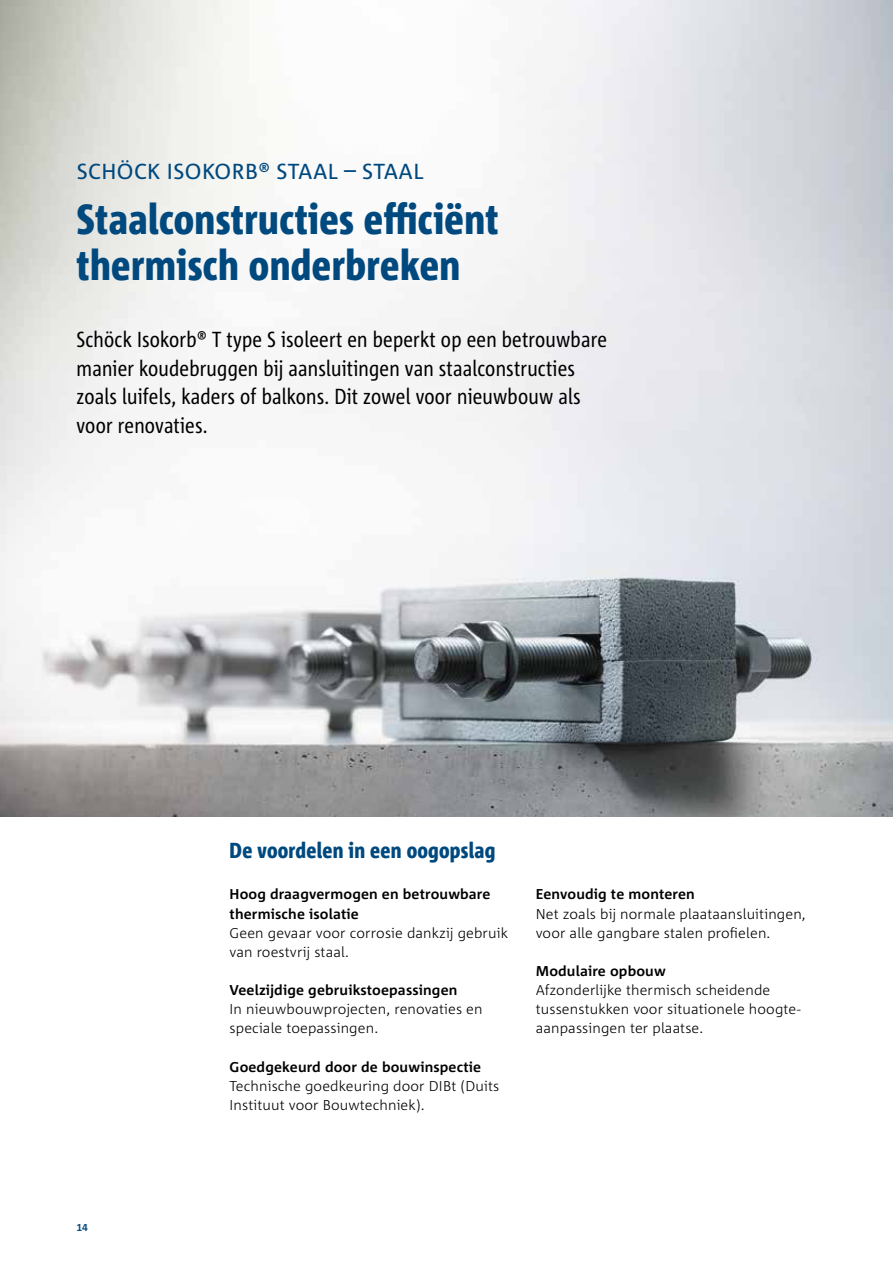
<style>
.page{position:relative;width:893px;height:1263px;background:#fff}
.page>*{position:absolute;margin:0;border:0;box-sizing:border-box;transform-origin:0 0}
.t1{font:800 condensed 42px/46.5px "Corpid Schoeck";letter-spacing:.01em;color:#00497f}
.t2{font:condensed 21.75px/28.5px "Corpid Schoeck";letter-spacing:.01em;color:#000}
.t3{font:21.75px "Corpid Schoeck";letter-spacing:.02em;color:#00497f}
.t4{font:800 condensed 21.75px "Corpid Schoeck";letter-spacing:.01em;color:#00497f}
.t5{font:300 14.25px/19.2px "Corpid Schoeck";letter-spacing:.01em;color:#000}
.t6{font:700 14.25px/19.2px "Corpid Schoeck";letter-spacing:.01em;color:#000}
.t7{font:700 10.5px "Corpid Schoeck";color:#00497f}
</style>
<div class="page">
<img style="left:0;top:0;width:893px;height:816px">
<h2 class="t3" style="left:77px;top:157px;width:348px">SCHÖCK ISOKORB® STAAL – STAAL</h2>
<h1 class="t1" style="left:77px;top:195px;width:424px">Staalconstructies efficiënt thermisch onderbreken</h1>
<h2 class="t2" style="left:77px;top:325px;width:532px">Schöck Isokorb® T type S isoleert en beperkt op een betrouwbare manier koudebruggen bij aansluitingen van staalconstructies zoals luifels, kaders of balkons. Dit zowel voor nieuwbouw als voor renovaties.</h2>
<p class="t7" style="left:77px;top:1221px;width:13px">14</p>
<h2 class="t4" style="left:230px;top:837px;width:267px">De voordelen in een oogopslag</h2>
<p class="t6" style="left:230px;top:885px;width:262px">Hoog draagvermogen en betrouwbare thermische isolatie</p>
<p class="t5" style="left:230px;top:923px;width:280px">Geen gevaar voor corrosie dankzij gebruik van roestvrij staal.</p>
<p class="t6" style="left:230px;top:980px;width:229px">Veelzijdige gebruikstoepassingen</p>
<p class="t5" style="left:230px;top:999px;width:255px">In nieuwbouwprojecten, renovaties en speciale toepassingen.</p>
<p class="t6" style="left:230px;top:1057px;width:253px">Goedgekeurd door de bouwinspectie</p>
<p class="t5" style="left:230px;top:1076px;width:271px">Technische goedkeuring door DIBt (Duits<br>Instituut voor Bouwtechniek).</p>
<p class="t6" style="left:536px;top:885px;width:161px">Eenvoudig te monteren</p>
<p class="t5" style="left:536px;top:904px;width:271px">Net zoals bij normale plaataansluitingen, voor alle gangbare stalen profielen.</p>
<p class="t6" style="left:536px;top:961px;width:131px">Modulaire opbouw</p>
<p class="t5" style="left:536px;top:980px;width:266px">Afzonderlijke thermisch scheidende tussenstukken voor situationele hoogte&shy;aanpassingen ter plaatse.</p>
</div>
